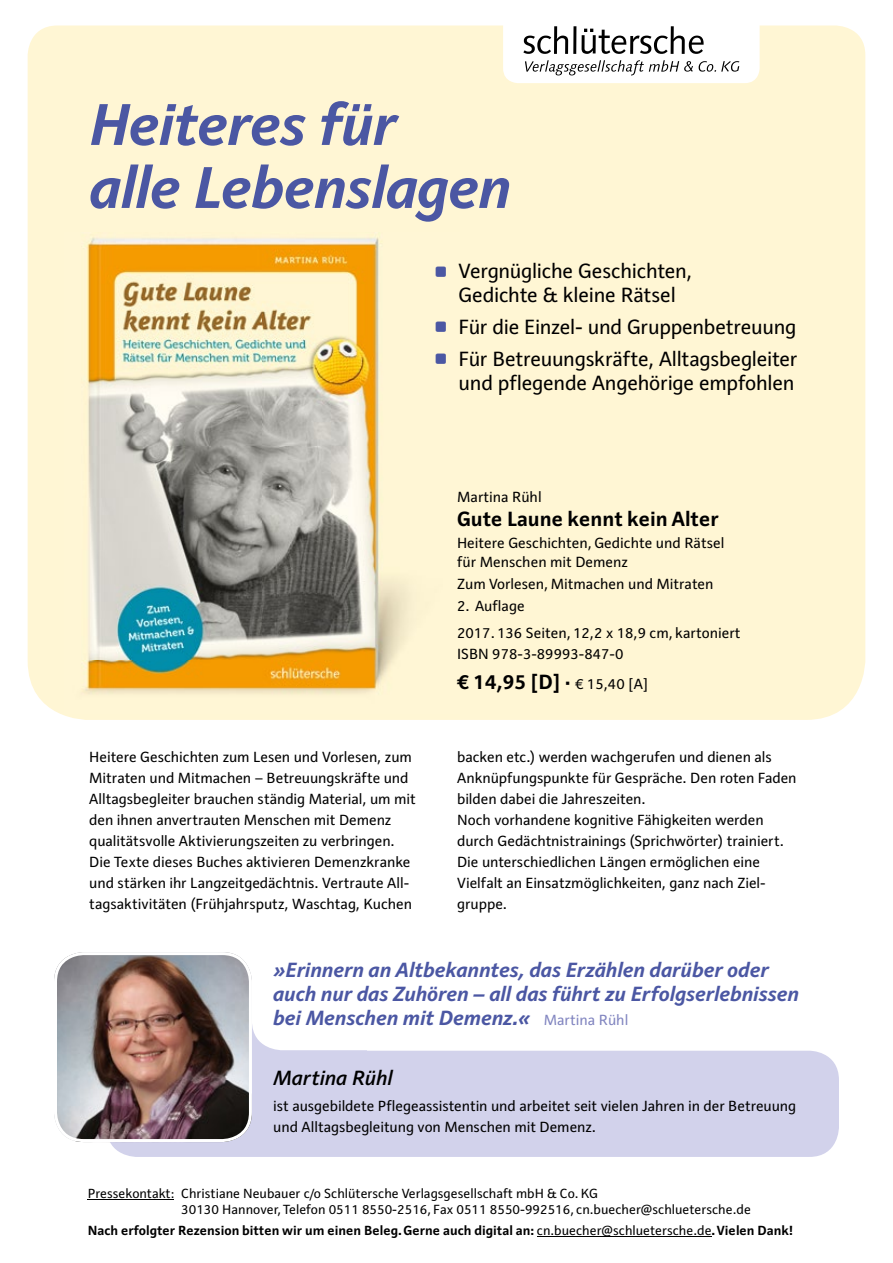
<style>
.page{position:relative;width:893px;height:1263px;background:#fff}
.page>*{position:absolute;margin:0;border:0;box-sizing:border-box;transform-origin:0 0}
.t1{font:italic 700 60px/63px "Raldo RE";letter-spacing:-.025em;color:#4b57a3}
.t2{font:21px/24px "Raldo RE";letter-spacing:-.015em;color:#000}
.t3{font:italic 700 21px/24px "Raldo RE";letter-spacing:-.01em;color:#4b57a3}
.t4{font:700 21px "Raldo RE";color:#000}
.t5{font:italic 600 21px "Raldo RE";letter-spacing:-.01em;color:#000}
.t6{font:15px/21px "Raldo RE";letter-spacing:-.005em;color:#000}
.t7{font:13.5px/16.2px "Raldo RE";color:#000}
.t8{font:700 13.5px "Raldo RE";color:#000}
.s1{font-weight:400;font-size:15px}
.s2{font-weight:400;font-style:normal;font-size:15px;color:#8185c0}
.s3{font-weight:400}
</style>
<div class="page">
<div style="left:28px;top:26px;width:837px;height:694px;background:#fff6d4"></div>
<div style="left:114px;top:1050px;width:725px;height:107px;background:#d2d2eb"></div>
<img style="left:54px;top:952px;width:313px;height:196px">
<img style="left:65px;top:233px;width:394px;height:481px">
<svg style="left:503px;top:26px;width:257px;height:57px"></svg>
<hr style="left:88px;top:1199px;width:86px;height:1px;background:#000">
<hr style="left:537px;top:1236px;width:175px;height:1px;background:#000">
<svg style="left:436px;top:266px;width:10px;height:10px"></svg>
<svg style="left:436px;top:322px;width:10px;height:10px"></svg>
<svg style="left:436px;top:353px;width:10px;height:11px"></svg>
<h1 class="t1" style="left:89px;top:91px;width:424px">Heiteres für<br>alle Lebenslagen</h1>
<h2 class="t2" style="left:459px;top:259px;width:235px">Vergnügliche Geschichten,<br>Gedichte &amp; kleine Rätsel</h2>
<h2 class="t2" style="left:459px;top:311px;width:340px;line-height:31.7px">Für die Einzel- und Gruppenbetreuung<br>Für Betreuungskräfte, Alltagsbegleiter</h2>
<h2 class="t2" style="left:459px;top:370px;width:337px">und pflegende Angehörige empfohlen</h2>
<p class="t6" style="left:457px;top:486px;width:86px">Martina Rühl</p>
<h2 class="t4" style="left:457px;top:505px;width:263px">Gute Laune kennt kein Alter</h2>
<p class="t6" style="left:457px;top:533px;width:269px;line-height:18.9px">Heitere Geschichten, Gedichte und Rätsel für Menschen mit Demenz</p>
<p class="t6" style="left:457px;top:573px;width:258px">Zum Vorlesen, Mitmachen und Mitraten</p>
<p class="t6" style="left:457px;top:592px;width:285px;line-height:27.2px">2. Auflage<br>2017. 136 Seiten, 12,2 x 18,9 cm, kartoniert</p>
<p class="t6" style="left:457px;top:643px;width:168px">ISBN 978-3-89993-847-0</p>
<h2 class="t4" style="left:457px;top:668px;width:193px">€ 14,95 [D] · <span class="s1">€ 15,40 [A]</span></h2>
<p class="t6" style="left:89px;top:746px;width:328px">Heitere Geschichten zum Lesen und Vorlesen, zum Mitraten und Mitmachen – Betreuungskräfte und Alltagsbegleiter brauchen ständig Material, um mit den ihnen anvertrauten Menschen mit Demenz qualitätsvolle Aktivierungszeiten zu verbringen.<br>Die Texte dieses Buches aktivieren Demenzkranke und stärken ihr Langzeitgedächtnis. Vertraute All&shy;tagsaktivitäten (Frühjahrsputz, Waschtag, Kuchen</p>
<p class="t6" style="left:457px;top:746px;width:341px">backen etc.) werden wachgerufen und dienen als Anknüpfungspunkte für Gespräche. Den roten Faden bilden dabei die Jahreszeiten.<br>Noch vorhandene kognitive Fähigkeiten werden durch Gedächtnistrainings (Sprichwörter) trainiert.<br>Die unterschiedlichen Längen ermöglichen eine Vielfalt an Einsatzmöglichkeiten, ganz nach Ziel&shy;gruppe.</p>
<h2 class="t3" style="left:273px;top:957px;width:528px">»Erinnern an Altbekanntes, das Erzählen darüber oder auch nur das Zuhören – all das führt zu Erfolgserlebnissen bei Menschen mit Demenz.« <span class="s2">Martina Rühl</span></h2>
<h2 class="t5" style="left:273px;top:1064px;width:121px">Martina Rühl</h2>
<p class="t6" style="left:273px;top:1095px;width:524px">ist ausgebildete Pflegeassistentin und arbeitet seit vielen Jahren in der Betreuung und Alltagsbegleitung von Menschen mit Demenz.</p>
<p class="t7" style="left:181px;top:1185px;width:571px;text-indent:-94px">Pressekontakt: Christiane Neubauer c/o Schlütersche Verlagsgesellschaft mbH &amp; Co. KG<br>30130 Hannover, Telefon 0511 8550-2516, Fax 0511 8550-992516, cn.buecher@schluetersche.de</p>
<p class="t8" style="left:88px;top:1221px;width:707px">Nach erfolgter Rezension bitten wir um einen Beleg. Gerne auch digital an: <span class="s3">cn.buecher@schluetersche.de</span>. Vielen Dank!</p>
</div>
